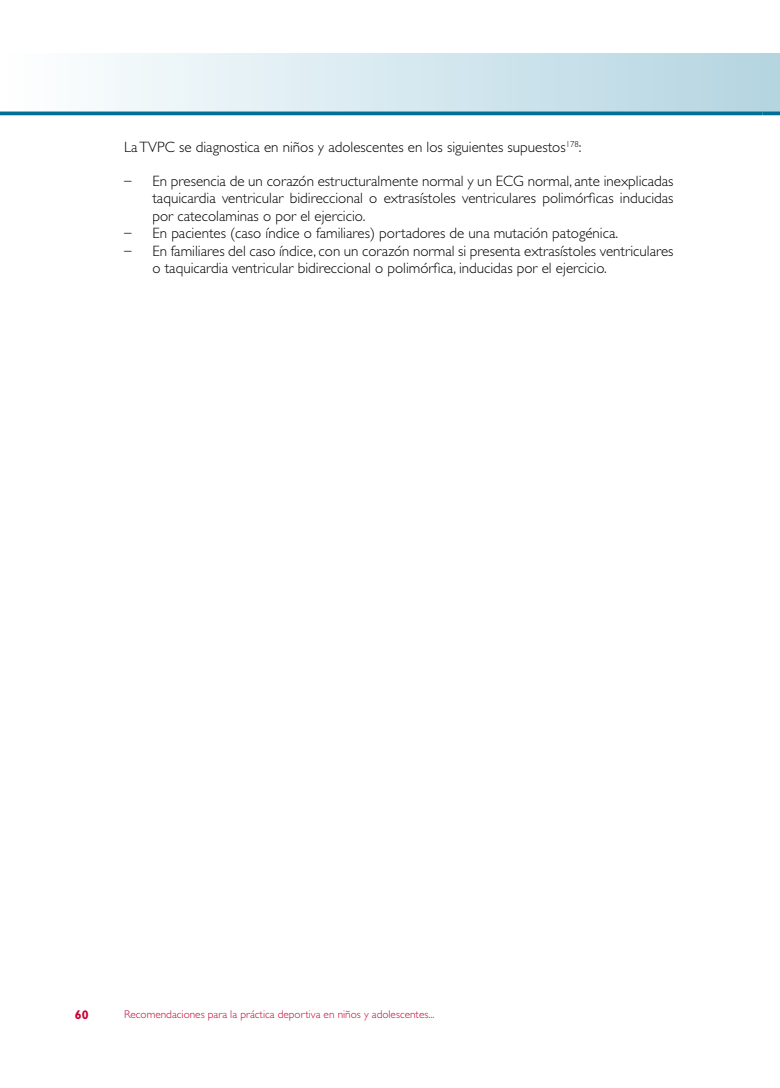
<style>
.page{position:relative;width:780px;height:1088px;background:#fff}
.page>*{position:absolute;margin:0;border:0;box-sizing:border-box;transform-origin:0 0}
.GENERAL-LISTA-UL-GUI{font:300 15px/17.5px "Gill Sans Std";color:#000;text-align:justify}
.GENERAL-PARRAFO-1{font:300 15px "Gill Sans Std";color:#000}
.t1{font:700 12.5px "Gill Sans Std";color:#c70033}
.t2{font:300 11.25px "Gill Sans Std";color:#c70033}
.s1{font-family:"Futura Std"}
</style>
<div class="page">
<svg style="left:0;top:53px;width:762px;height:59px"></svg>
<div style="left:762px;top:53px;width:18px;height:60px;background:#b5d5e1"></div>
<hr style="left:0;top:112px;width:762px;height:3px;background:#007097">
<hr style="left:762px;top:112px;width:18px;height:3px;background:#007097">
<p class="GENERAL-PARRAFO-1" style="left:124px;top:139px;width:459px">La TVPC se diagnostica en niños y adolescentes en los siguientes supuestos<sup>178</sup>:</p>
<p class="GENERAL-LISTA-UL-GUI" style="left:152px;top:172px;width:522px;text-indent:-28px"><span class="s1">–</span> En presencia de un corazón estructuralmente normal y un ECG normal, ante inexplicadas taquicardia ventricular bidireccional o extrasístoles ventriculares polimórficas inducidas por catecolaminas o por el ejercicio.</p>
<p class="GENERAL-LISTA-UL-GUI" style="left:124px;top:225px;width:495px"><span class="s1">–</span> En pacientes (caso índice o familiares) portadores de una mutación patogénica.</p>
<p class="GENERAL-LISTA-UL-GUI" style="left:152px;top:242px;width:522px;text-indent:-28px"><span class="s1">–</span> En familiares del caso índice, con un corazón normal si presenta extrasístoles ventriculares o taquicardia ventricular bidireccional o polimórfica, inducidas por el ejercicio.</p>
<p class="t1" style="left:75px;top:1007px;width:15px">60</p>
<p class="t2" style="left:124px;top:1007px;width:312px">Recomendaciones para la práctica deportiva en niños y adolescentes...</p>
</div>
